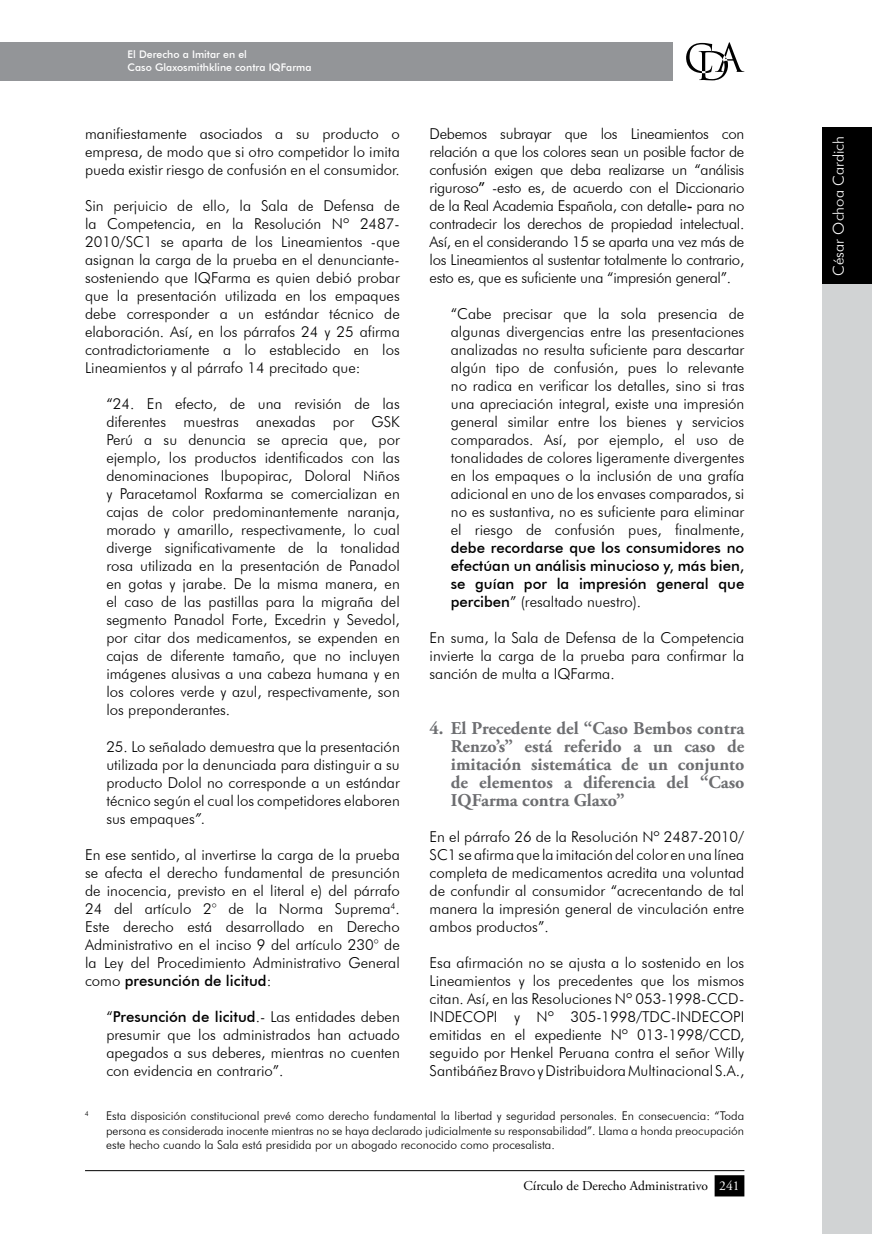
<style>
.page{position:relative;width:872px;height:1234px;background:#fff}
.page>*{position:absolute;margin:0;border:0;box-sizing:border-box;transform-origin:0 0}
.t1{font:700 18px/18px "Adobe Garamond Pro";color:#6d6e71;text-align:justify}
.t2{font:300 15px/18px "Futura BT";color:#000;text-align:justify}
.t3{font:500 15px/18px "Futura BT";color:#000;text-align:justify}
.t4{font:300 15px "Futura BT";color:#fff}
.t5{font:13.5px "Adobe Garamond Pro";color:#000}
.t6{font:300 12px/14.4px "Futura BT";color:#000;text-align:justify}
.t7{font:500 10.5px/12.6px "Futura BT";color:#fff}
.s1{font-style:italic}
.s2{font-weight:500}
.s3{font-weight:300}
.s4{color:#fff}
</style>
<div class="page">
<div style="left:822px;top:276px;width:50px;height:957px;background:#d1d3d4"></div>
<div style="left:822px;top:128px;width:50px;height:156px;background:#000"></div>
<div style="left:0;top:43px;width:673px;height:38px;background:#939598"></div>
<svg style="left:686px;top:42px;width:58px;height:38px"></svg>
<hr style="left:85px;top:1169px;width:659px;height:1px;background:#000">
<div style="left:715px;top:1175px;width:28px;height:20px;background:#000"></div>
<div style="left:714px;top:1174px;width:30px;height:22px;border:2px solid #000"></div>
<p class="t7" style="left:128px;top:48px;width:185px">El Derecho a Imitar en el<br>Caso Glaxosmithkline contra IQFarma</p>
<p class="t2" style="left:85px;top:125px;width:316px">manifiestamente asociados a su producto o empresa, de modo que si otro competidor lo imita pueda existir riesgo de confusión en el consumidor.</p>
<p class="t2" style="left:85px;top:197px;width:316px">Sin perjuicio de ello, la Sala de Defensa de la Competencia, en la Resolución Nº 2487- 2010/SC1 se aparta de los Lineamientos -que asignan la carga de la prueba en el denunciante&shy;sosteniendo que IQFarma es quien debió probar que la presentación utilizada en los empaques debe corresponder a un estándar técnico de elaboración. Así, en los párrafos 24 y 25 afirma contradictoriamente a lo establecido en los Lineamientos y al párrafo 14 precitado que:</p>
<p class="t2" style="left:106px;top:395px;width:295px">“24. E n efecto, de una revisión de las diferentes muestras anexadas por GSK Perú a su denuncia se aprecia que, por ejemplo, los productos identificados con las denominaciones I bupopirac, Doloral Niños y Paracetamol Roxfarma se comercializan en cajas de color predominantemente naranja, morado y amarillo, respectivamente, lo cual diverge significativamente de la tonalidad rosa utilizada en la presentación de Panadol en gotas y jarabe. De la misma manera, en el caso de las pastillas para la migraña del segmento Panadol Forte, Excedrin y Sevedol, por citar dos medicamentos, se expenden en cajas de diferente tamaño, que no incluyen imágenes alusivas a una cabeza humana y en los colores verde y azul, respectivamente, son los preponderantes.</p>
<p class="t2" style="left:106px;top:737px;width:295px">25. Lo señalado demuestra que la presentación utilizada por la denunciada para distinguir a su producto Dolol no corresponde a un estándar técnico según el cual los competidores elaboren sus empaques<span class="s1">”.</span></p>
<p class="t2" style="left:85px;top:845px;width:316px">E n ese sentido, al invertirse la carga de la prueba se afecta el derecho fundamental de presunción de inocencia, previsto en el literal e) del párrafo 24 del artículo 2° de la Norma Suprema<sup>4</sup>.<br>Este derecho está desarrollado en Derecho Administrativo en el inciso 9 del artículo 230° de la Ley del Procedimiento Administrativo General como <span class="s2">presunción de licitud</span>:</p>
<p class="t2" style="left:106px;top:1007px;width:295px">“<span class="s2">Presunción de licitud</span>.- Las entidades deben presumir que los administrados han actuado apegados a sus deberes, mientras no cuenten con evidencia en contrario”.</p>
<p class="t2" style="left:429px;top:125px;width:316px">Debemos subrayar que los Lineamientos con relación a que los colores sean un posible factor de confusión exigen que deba realizarse un “análisis riguroso<span class="s2">”</span> -esto es, de acuerdo con el Diccionario de la Real Academia Española, con detalle<span class="s2">-</span> para no contradecir los derechos de propiedad intelectual.<br>Así, en el considerando 15 se aparta una vez más de los Lineamientos al sustentar totalmente lo contrario, esto es, que es suficiente una “impresión general”.</p>
<p class="t2" style="left:451px;top:305px;width:295px">“Cabe precisar que la sola presencia de algunas divergencias entre las presentaciones analizadas no resulta suficiente para descartar algún tipo de confusión, pues lo relevante no radica en verificar los detalles, sino si tras una apreciación integral, existe una impresión general similar entre los bienes y servicios comparados. Así, por ejemplo, el uso de tonalidades de colores ligeramente divergentes en los empaques o la inclusión de una grafía adicional en uno de los envases comparados, si no es sustantiva, no es suficiente para eliminar el riesgo de confusión pues, finalmente,</p>
<p class="t3" style="left:451px;top:539px;width:295px">debe recordarse que los consumidores no efectúan un análisis minucioso y, más bien, se guían por la impresión general que perciben<span class="s3">” (resaltado nuestro).</span></p>
<p class="t2" style="left:429px;top:629px;width:316px">En suma, la Sala de Defensa de la Competencia invierte la carga de la prueba para confirmar la sanción de multa a IQFarma.</p>
<p class="t1" style="left:451px;top:719px;width:295px;text-indent:-21px">4. El precedente del “Caso Bembos contra Renzo’s” está referido a un caso de imitación sistemática de un conjunto de elementos a diferencia del “Caso IQFarma contra Glaxo”</p>
<p class="t2" style="left:429px;top:827px;width:316px">En el párrafo 26 de la Resolución Nº 2487-2010/ SC1 se afirma que la imitación del color en una línea completa de medicamentos acredita una voluntad de confundir al consumidor “acrecentando de tal manera la impresión general de vinculación entre ambos productos”.</p>
<p class="t2" style="left:429px;top:953px;width:316px">Esa afirmación no se ajusta a lo sostenido en los Lineamientos y los precedentes que los mismos citan. Así, en las Resoluciones Nº 053-1998-CCD - I NDECOPI</p>
<p class="t2" style="left:429px;top:1007px;width:316px;text-align:left;text-indent:84px">y Nº 305-1998/TDC-I NDECOPI emitidas en el expediente Nº 013-1998/CCD, seguido por Henkel Peruana contra el señor Willy Santibáñez Bravo y Distribuidora Multinacional S.A.,</p>
<p class="t6" style="left:106px;top:1108px;width:639px;text-indent:-21px"><sup>4</sup> Esta disposición constitucional prevé como derecho fundamental la libertad y seguridad personales. E n consecuencia: “Toda persona es considerada inocente mientras no se haya declarado judicialmente su responsabilidad”. Llama a honda preocupación este hecho cuando la Sala está presidida por un abogado reconocido como procesalista.</p>
<p class="t5" style="left:523px;top:1176px;width:217px">Círculo de Derecho Administrativo <span class="s4">241</span></p>
<p class="t4" style="left:829px;top:276px;width:141px;rotate:-90deg">César Ochoa Cardich</p>
</div>
